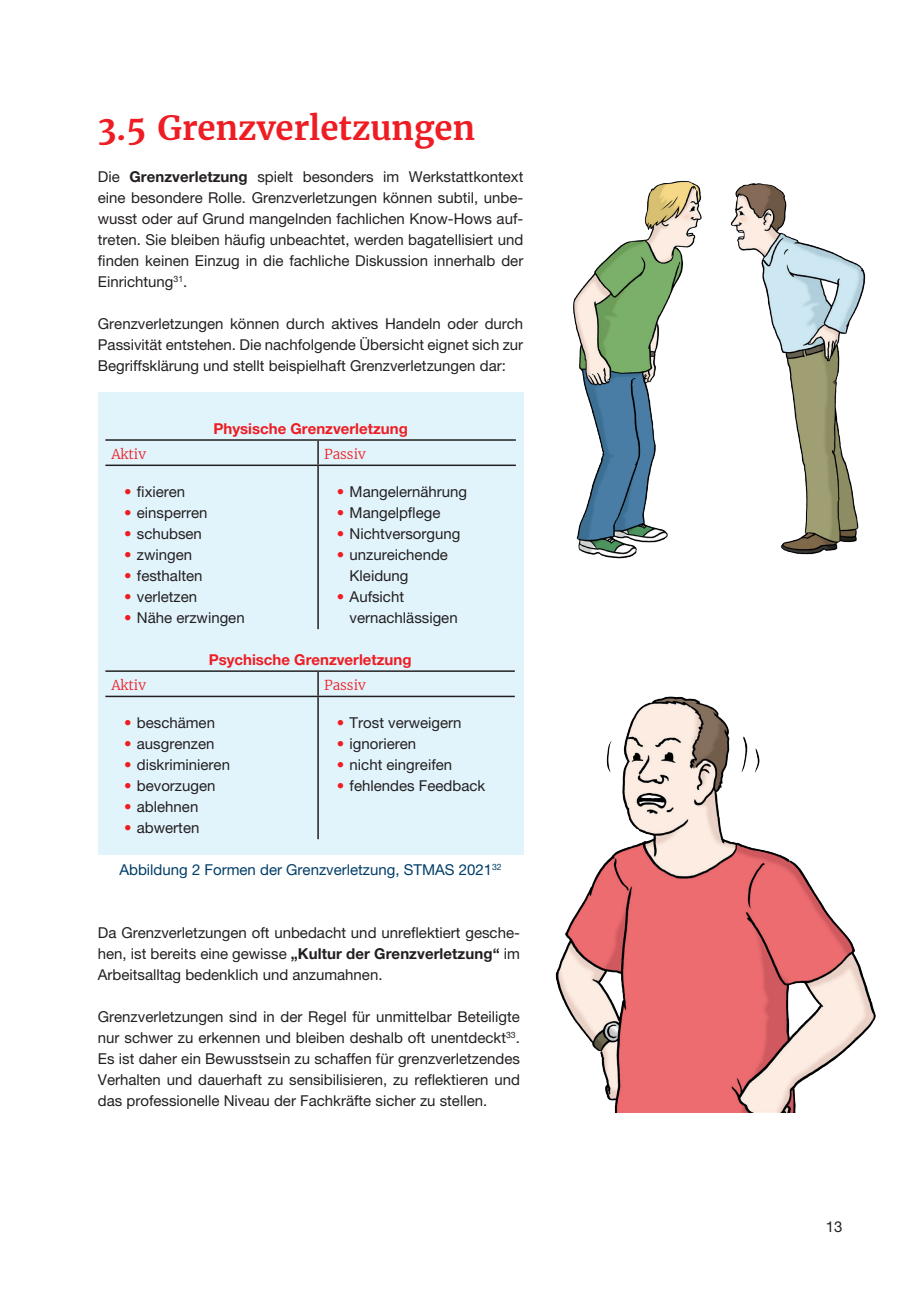
<style>
.page{position:relative;width:919px;height:1289px;background:#fff}
.page>*{position:absolute;margin:0;border:0;box-sizing:border-box;transform-origin:0 0}
.t1{font:700 33px "Merriweather";color:#ee1d23}
.t2{font:15px/21px "Helvetica Neue";color:#231f20;text-align:justify}
.t3{font:700 15px "Helvetica Neue";color:#ee1d23}
.t4{font:15px "Helvetica Neue";color:#003d68}
.t5{font:300 13.5px "Merriweather";color:#ee1d23}
.s1{font-weight:700}
.s2{color:#ee1d23}
</style>
<div class="page">
<div style="left:98px;top:392px;width:425px;height:462px;background:#e1f4fc"></div>
<hr style="left:105px;top:439px;width:213px;height:2px;background:#231f20">
<hr style="left:318px;top:439px;width:198px;height:2px;background:#231f20">
<hr style="left:317px;top:441px;width:2px;height:23px;background:#231f20">
<hr style="left:105px;top:464px;width:213px;height:2px;background:#231f20">
<hr style="left:318px;top:464px;width:198px;height:2px;background:#231f20">
<hr style="left:317px;top:466px;width:2px;height:163px;background:#231f20">
<hr style="left:105px;top:670px;width:213px;height:2px;background:#231f20">
<hr style="left:318px;top:670px;width:196px;height:2px;background:#231f20">
<hr style="left:317px;top:672px;width:2px;height:23px;background:#231f20">
<hr style="left:105px;top:695px;width:213px;height:2px;background:#231f20">
<hr style="left:318px;top:695px;width:196px;height:2px;background:#231f20">
<hr style="left:317px;top:697px;width:2px;height:142px;background:#231f20">
<img style="left:555px;top:696px;width:321px;height:416px">
<img style="left:573px;top:180px;width:293px;height:379px">
<h1 class="t1" style="left:98px;top:105px;width:379px">3.5 Grenzverletzungen</h1>
<p class="t2" style="left:98px;top:166px;width:427px">Die <span class="s1">Grenzverletzung</span> spielt besonders im Werkstattkontext eine besondere Rolle. Grenzverletzungen können subtil, unbe&shy;wusst oder auf Grund mangelnden fachlichen Know-Hows auf&shy;treten. Sie bleiben häufig unbeachtet, werden bagatellisiert und finden keinen Einzug in die fachliche Diskussion innerhalb der Einrichtung<sup>31</sup>.</p>
<p class="t2" style="left:98px;top:313px;width:427px">Grenzverletzungen können durch aktives Handeln oder durch Passivität entstehen. Die nachfolgende Übersicht eignet sich zur Begriffsklärung und stellt beispielhaft Grenzverletzungen dar:</p>
<p class="t3" style="left:213px;top:419px;width:196px">Physische Grenzverletzung</p>
<p class="t5" style="left:111px;top:445px;width:36px">Aktiv</p>
<p class="t5" style="left:324px;top:445px;width:43px">Passiv</p>
<p class="t2" style="left:124px;top:481px;width:63px"><span class="s2">•</span> fixieren</p>
<p class="t2" style="left:124px;top:502px;width:85px"><span class="s2">•</span> einsperren</p>
<p class="t2" style="left:124px;top:523px;width:79px"><span class="s2">•</span> schubsen</p>
<p class="t2" style="left:124px;top:544px;width:69px"><span class="s2">•</span> zwingen</p>
<p class="t2" style="left:124px;top:565px;width:80px"><span class="s2">•</span> festhalten</p>
<p class="t2" style="left:124px;top:586px;width:75px"><span class="s2">•</span> verletzen</p>
<p class="t2" style="left:124px;top:607px;width:122px"><span class="s2">•</span> Nähe erzwingen</p>
<p class="t2" style="left:337px;top:481px;width:132px"><span class="s2">•</span> Mangelernährung</p>
<p class="t2" style="left:337px;top:502px;width:105px"><span class="s2">•</span> Mangelpflege</p>
<p class="t2" style="left:337px;top:523px;width:125px"><span class="s2">•</span> Nichtversorgung</p>
<p class="t2" style="left:349px;top:544px;width:100px;text-indent:-13px"><span class="s2">•</span> unzureichende<br>Kleidung</p>
<p class="t2" style="left:349px;top:586px;width:110px;text-indent:-13px"><span class="s2">•</span> Aufsicht vernachlässigen</p>
<p class="t3" style="left:209px;top:650px;width:204px">Psychische Grenzverletzung</p>
<p class="t5" style="left:111px;top:676px;width:36px">Aktiv</p>
<p class="t5" style="left:324px;top:676px;width:43px">Passiv</p>
<p class="t2" style="left:124px;top:712px;width:92px"><span class="s2">•</span> beschämen</p>
<p class="t2" style="left:124px;top:733px;width:92px"><span class="s2">•</span> ausgrenzen</p>
<p class="t2" style="left:124px;top:754px;width:107px"><span class="s2">•</span> diskriminieren</p>
<p class="t2" style="left:124px;top:775px;width:93px"><span class="s2">•</span> bevorzugen</p>
<p class="t2" style="left:124px;top:796px;width:76px"><span class="s2">•</span> ablehnen</p>
<p class="t2" style="left:124px;top:817px;width:77px"><span class="s2">•</span> abwerten</p>
<p class="t2" style="left:337px;top:712px;width:126px"><span class="s2">•</span> Trost verweigern</p>
<p class="t2" style="left:337px;top:733px;width:81px"><span class="s2">•</span> ignorieren</p>
<p class="t2" style="left:337px;top:754px;width:117px"><span class="s2">•</span> nicht eingreifen</p>
<p class="t2" style="left:337px;top:775px;width:150px"><span class="s2">•</span> fehlendes Feedback</p>
<p class="t4" style="left:119px;top:861px;width:384px">Abbildung 2 Formen der Grenzverletzung, STMAS 2021<sup>32</sup></p>
<p class="t2" style="left:98px;top:922px;width:423px">Da Grenzverletzungen oft unbedacht und unreflektiert gesche&shy;hen, ist bereits eine gewisse <span class="s1">„Kultur der Grenzverletzung“</span> im Arbeitsalltag bedenklich und anzumahnen.</p>
<p class="t2" style="left:98px;top:1006px;width:423px">Grenzverletzungen sind in der Regel für unmittelbar Beteiligte nur schwer zu erkennen und bleiben deshalb oft unentdeckt<sup>33</sup>.<br>Es ist daher ein Bewusstsein zu schaffen für grenzverletzendes Verhalten und dauerhaft zu sensibilisieren, zu reflektieren und das professionelle Niveau der Fachkräfte sicher zu stellen.</p>
<p class="t2" style="left:825px;top:1216px;width:18px">13</p>
</div>
